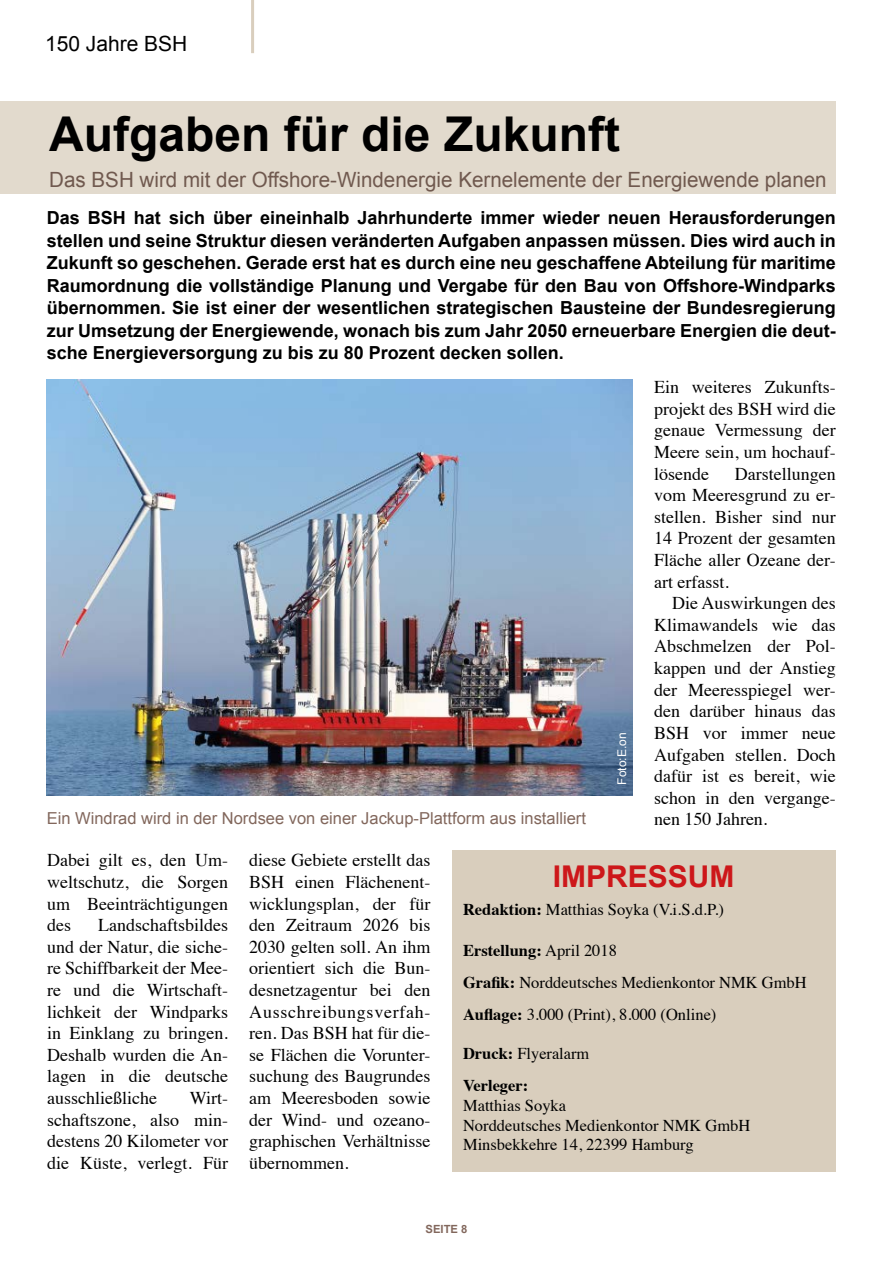
<style>
.page{position:relative;width:893px;height:1263px;background:#fff}
.page>*{position:absolute;margin:0;border:0;box-sizing:border-box;transform-origin:0 0}
.t1{font:700 48px "Arial";color:#000}
.t2{font:700 30px "Arial";color:#cd171a}
.t3{font:21px "Arial";color:#70594f}
.t4{font:21px "Arial";color:#000}
.t5{font:18px/21.6px "Times";color:#000;text-align:justify}
.t6{font:700 18px/22.5px "Arial";color:#000;text-align:justify}
.t7{font:16.5px/31.8px "Times";color:#000}
.t8{font:16.5px "Arial";color:#82675c}
.t9{font:700 16.5px/31.8px "Times";color:#000}
.t10{font:12px "Arial";color:#fff}
.t11{font:700 11.25px "Arial";color:#82675c}
.s1{font-weight:700}
.s2{font-weight:400}
</style>
<div class="page">
<hr style="left:251px;top:0;width:3px;height:53px;background:#d9cebd">
<div style="left:0;top:101px;width:835px;height:93px;background:#e2dacd"></div>
<div style="left:452px;top:850px;width:384px;height:322px;background:#d9cebd"></div>
<img style="left:47px;top:380px;width:586px;height:415px">
<p class="t4" style="left:45px;top:30px;width:144px">150 Jahre BSH</p>
<h1 class="t1" style="left:49px;top:102px;width:572px">Aufgaben für die Zukunft</h1>
<p class="t3" style="left:49px;top:165px;width:779px">Das BSH wird mit der Offshore-Windenergie Kernelemente der Energiewende planen</p>
<p class="t6" style="left:47px;top:207px;width:791px">Das BSH hat sich über eineinhalb Jahrhunderte immer wieder neuen Herausforderungen stellen und seine Struktur diesen veränderten Aufgaben anpassen müssen. Dies wird auch in Zukunft so geschehen. Gerade erst hat es durch eine neu geschaffene Abteilung für maritime Raumordnung die vollständige Planung und Vergabe für den Bau von Offshore-Windparks übernommen. Sie ist einer der wesentlichen strategischen Bausteine der Bundesregierung zur Umsetzung der Energiewende, wonach bis zum Jahr 2050 erneuerbare Energien die deut&shy;sche Energieversorgung zu bis zu 80 Prozent decken sollen.</p>
<p class="t5" style="left:654px;top:375px;width:183px">Ein weiteres Zukunfts&shy;projekt des BSH wird die genaue Vermessung der Meere sein, um hochauf&shy;lösende</p>
<p class="t5" style="left:654px;top:461px;width:183px;text-indent:81px">Darstellungen vom Meeresgrund zu er&shy;stellen. Bisher sind nur 14 Prozent der gesamten Fläche aller Ozeane der&shy;art erfasst.</p>
<p class="t5" style="left:654px;top:591px;width:183px;text-indent:18px">Die Auswirkungen des Klimawandels wie das Abschmelzen der Pol&shy;kappen und der Anstieg der Meeresspiegel wer&shy;den darüber hinaus das BSH vor immer neue Aufgaben stellen. Doch dafür ist es bereit, wie schon in den vergange&shy;nen 150 Jahren.</p>
<p class="t10" style="left:614px;top:785px;width:54px;rotate:-90deg">Foto:E.on</p>
<p class="t8" style="left:47px;top:808px;width:541px">Ein Windrad wird in der Nordsee von einer Jackup-Plattform aus installiert</p>
<h2 class="t2" style="left:553px;top:856px;width:183px">IMPRESSUM</h2>
<p class="t7" style="left:463px;top:892px;width:262px"><span class="s1">Redaktion:</span> Matthias Soyka (V.i.S.d.P.)</p>
<p class="t7" style="left:463px;top:933px;width:345px"><span class="s1">Erstellung:</span> April 2018<br><span class="s1">Grafik:</span> Norddeutsches Medienkontor NMK GmbH<br><span class="s1">Auflage:</span> 3.000 (Print), 8.000 (Online)</p>
<p class="t9" style="left:463px;top:1036px;width:128px">Druck: <span class="s2">Flyeralarm<br></span>Verleger:</p>
<p class="t7" style="left:463px;top:1094px;width:289px;line-height:19.8px">Matthias Soyka<br>Norddeutsches Medienkontor NMK GmbH<br>Minsbekkehre 14, 22399 Hamburg</p>
<p class="t5" style="left:249px;top:848px;width:183px">diese Gebiete erstellt das BSH einen Flächenent&shy;wicklungsplan, der für den Zeitraum 2026 bis 2030 gelten soll. An ihm orientiert sich die Bun&shy;desnetzagentur bei den Ausschreibungsverfah&shy;ren. Das BSH hat für die&shy;se Flächen die Vorunter&shy;suchung des Baugrundes am Meeresboden sowie der Wind- und ozeano&shy;graphischen Verhältnisse übernommen.</p>
<p class="t5" style="left:47px;top:848px;width:182px">Dabei gilt es, den Um&shy;weltschutz, die Sorgen um Beeinträchtigungen des</p>
<p class="t5" style="left:47px;top:913px;width:182px;text-indent:51px">Landschaftsbildes und der Natur, die siche&shy;re Schiffbarkeit der Mee&shy;re und die Wirtschaft&shy;lichkeit der Windparks in Einklang zu bringen.<br>Deshalb wurden die An&shy;lagen in die deutsche ausschließliche</p>
<p class="t5" style="left:47px;top:1086px;width:182px;text-indent:143px">Wirt&shy;schaftszone, also min&shy;destens 20 Kilometer vor die Küste, verlegt. Für</p>
<p class="t11" style="left:426px;top:1221px;width:43px">SEITE 8</p>
</div>
